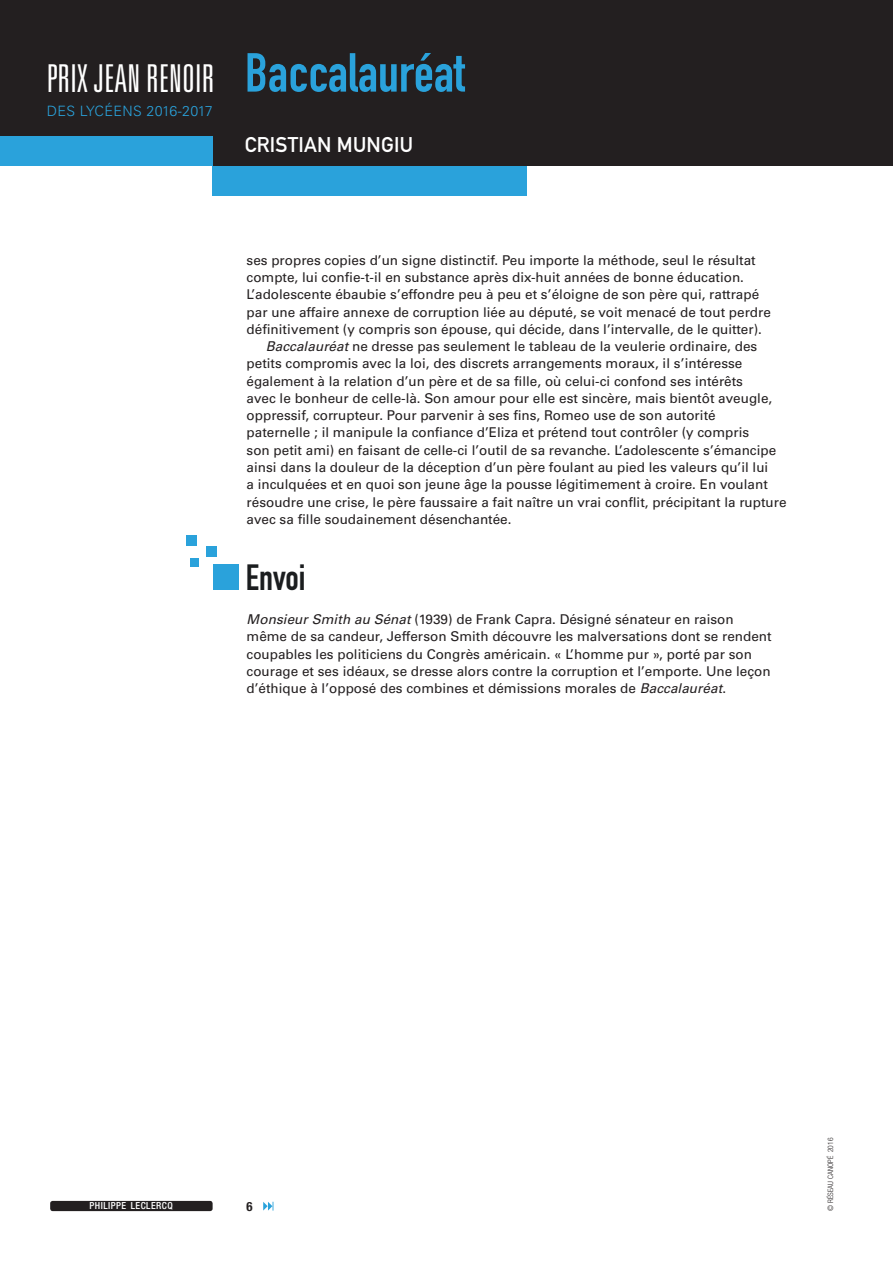
<style>
.page{position:relative;width:893px;height:1263px;background:#fff}
.page>*{position:absolute;margin:0;border:0;box-sizing:border-box;transform-origin:0 0}
.t1{font:54px "DIN Engschrift Std";color:#2aa2db}
.t2{font:300 ultra-condensed 38.4px "Univers LT Std";letter-spacing:.005em;color:#fff}
.t3{font:36px "DIN Engschrift Std";color:#1b1d1f}
.t4{font:21px "DIN Mittelschrift Std";letter-spacing:.01em;color:#fff}
.t5{font:300 14.25px "Univers LT Std";letter-spacing:.025em;color:#2aa2db}
.t6{font:13.5px/17.2px "Univers LT Std";color:#231f20}
.t7{font:700 condensed 12.75px "Helvetica Neue LT Std";color:#231f20}
.t8{font:500 condensed 9.75px "Helvetica Neue LT Std";letter-spacing:.05em;color:#fff}
.t9{font:300 condensed 7.5px "Helvetica Neue LT Std";letter-spacing:.01em;color:#231f20}
.s1{font-style:italic}
</style>
<div class="page">
<svg style="left:263px;top:1202px;width:10px;height:8px"></svg>
<div style="left:50px;top:1201px;width:163px;height:10px;background:#231f20;border-radius:3px"></div>
<div style="left:206px;top:546px;width:11px;height:11px;background:#2aa2db"></div>
<div style="left:186px;top:535px;width:11px;height:11px;background:#2aa2db"></div>
<div style="left:190px;top:558px;width:9px;height:8px;background:#2aa2db"></div>
<div style="left:213px;top:564px;width:26px;height:26px;background:#2aa2db"></div>
<div style="left:0;top:0;width:893px;height:166px;background:#231f20"></div>
<div style="left:0;top:136px;width:213px;height:30px;background:#2aa2db"></div>
<div style="left:213px;top:166px;width:314px;height:30px;background:#2aa2db"></div>
<h2 class="t2" style="left:47px;top:58px;width:169px">PRIX JEAN RENOIR</h2>
<p class="t5" style="left:47px;top:102px;width:168px">DES LYCÉENS 2016-2017</p>
<h1 class="t1" style="left:245px;top:41px;width:221px">Baccalauréat</h1>
<h3 class="t4" style="left:245px;top:132px;width:170px">CRISTIAN MUNGIU</h3>
<p class="t6" style="left:247px;top:252px;width:511px">ses propres copies d’un signe distinctif. Peu importe la méthode, seul le résultat</p>
<p class="t6" style="left:247px;top:269px;width:499px">compte, lui confie-t-il en substance après dix-huit années de bonne éducation.</p>
<p class="t6" style="left:247px;top:286px;width:514px">L’adolescente ébaubie s’effondre peu à peu et s’éloigne de son père qui, rattrapé</p>
<p class="t6" style="left:247px;top:303px;width:526px">par une affaire annexe de corruption liée au député, se voit menacé de tout perdre</p>
<p class="t6" style="left:247px;top:321px;width:517px">définitivement (y compris son épouse, qui décide, dans l’intervalle, de le quitter).</p>
<p class="t6" style="left:266px;top:338px;width:493px"><span class="s1">Baccalauréat</span> ne dresse pas seulement le tableau de la veulerie ordinaire, des</p>
<p class="t6" style="left:247px;top:355px;width:497px">petits compromis avec la loi, des discrets arrangements moraux, il s’intéresse</p>
<p class="t6" style="left:247px;top:372px;width:498px">également à la relation d’un père et de sa fille, où celui-ci confond ses intérêts</p>
<p class="t6" style="left:247px;top:390px;width:527px">avec le bonheur de celle-là. Son amour pour elle est sincère, mais bientôt aveugle,</p>
<p class="t6" style="left:247px;top:407px;width:470px">oppressif, corrupteur. Pour parvenir à ses fins, Romeo use de son autorité</p>
<p class="t6" style="left:247px;top:424px;width:504px">paternelle ; il manipule la confiance d’Eliza et prétend tout contrôler (y compris</p>
<p class="t6" style="left:247px;top:441px;width:531px">son petit ami) en faisant de celle-ci l’outil de sa revanche. L’adolescente s’émancipe</p>
<p class="t6" style="left:247px;top:459px;width:523px">ainsi dans la douleur de la déception d’un père foulant au pied les valeurs qu’il lui</p>
<p class="t6" style="left:247px;top:476px;width:523px">a inculquées et en quoi son jeune âge la pousse légitimement à croire. En voulant</p>
<p class="t6" style="left:247px;top:493px;width:541px">résoudre une crise, le père faussaire a fait naître un vrai conflit, précipitant la rupture</p>
<p class="t6" style="left:247px;top:510px;width:266px">avec sa fille soudainement désenchantée.</p>
<h3 class="t3" style="left:246px;top:556px;width:61px">Envoi</h3>
<p class="t6" style="left:247px;top:611px;width:527px"><span class="s1">Monsieur Smith au Sénat</span> (1939) de Frank Capra. Désigné sénateur en raison même de sa candeur, Jefferson Smith découvre les malversations dont se rendent coupables les politiciens du Congrès américain. « L’homme pur », porté par son courage et ses idéaux, se dresse alors contre la corruption et l’emporte. Une leçon d’éthique à l’opposé des combines et démissions morales de <span class="s1">Baccalauréat</span>.</p>
<p class="t8" style="left:89px;top:1200px;width:85px">PHILIPPE LECLERCQ</p>
<p class="t7" style="left:247px;top:1198px;width:8px">6</p>
<p class="t9" style="left:826px;top:1211px;width:75px;rotate:-90deg">© RÉSEAU CANOPÉ 2016</p>
</div>
